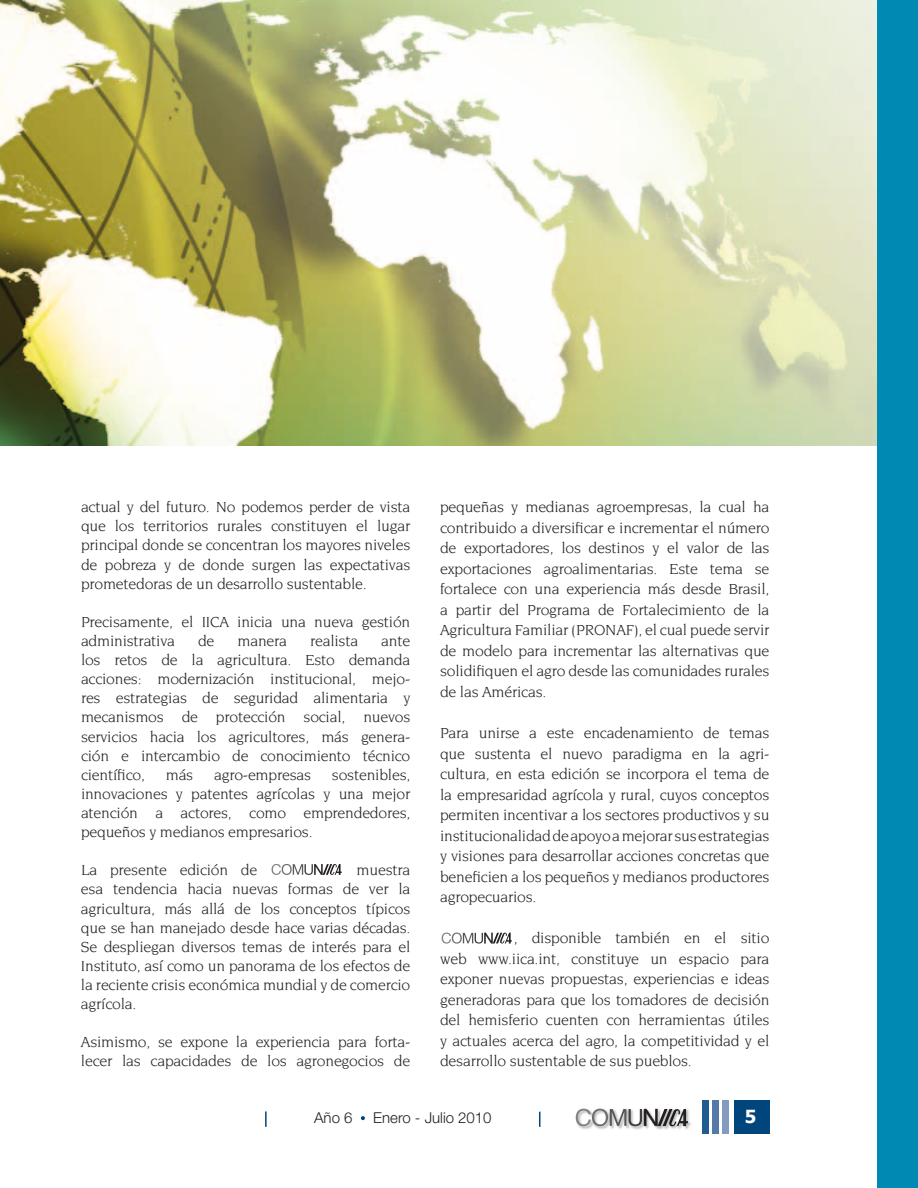
<style>
.page{position:relative;width:918px;height:1188px;background:#fff}
.page>*{position:absolute;margin:0;border:0;box-sizing:border-box;transform-origin:0 0}
.t1{font:700 18px "Tahoma";color:#fff}
.t2{font:15.75px/19px "Novarese";letter-spacing:-.015em;color:#231f20;text-align:justify}
.t3{font:300 15px "Helvetica Neue";color:#231f20}
</style>
<div class="page">
<img style="left:575px;top:1115px;width:16px;height:15px">
<img style="left:591px;top:1126px;width:17px;height:4px">
<img style="left:608px;top:1126px;width:19px;height:3px">
<img style="left:627px;top:1126px;width:16px;height:4px">
<img style="left:643px;top:1126px;width:13px;height:3px">
<img style="left:656px;top:1126px;width:12px;height:4px">
<img style="left:668px;top:1126px;width:7px;height:3px">
<img style="left:675px;top:1110px;width:16px;height:20px">
<svg style="left:576px;top:1108px;width:112px;height:18px"></svg>
<div style="left:734px;top:1100px;width:36px;height:34px;background:#00467c"></div>
<div style="left:702px;top:1100px;width:7px;height:34px;background:#205c90"></div>
<div style="left:712px;top:1100px;width:7px;height:34px;background:#5479a7"></div>
<div style="left:722px;top:1100px;width:7px;height:34px;background:#839bc0"></div>
<svg style="left:361px;top:1116px;width:4px;height:4px"></svg>
<svg style="left:265px;top:1111px;width:2px;height:16px"></svg>
<svg style="left:539px;top:1112px;width:1px;height:15px"></svg>
<img style="left:0;top:0;width:878px;height:446px">
<svg style="left:272px;top:864px;width:70px;height:11px"></svg>
<svg style="left:442px;top:932px;width:70px;height:12px"></svg>
<div style="left:878px;top:0;width:40px;height:1188px;background:#0089b3"></div>
<p class="t2" style="left:81px;top:497px;width:331px">actual y del futuro. No podemos perder de vista que los territorios rurales constituyen el lugar principal donde se concentran los mayores niveles de pobreza y de donde surgen las expectativas prometedoras de un desarrollo sustentable.</p>
<p class="t2" style="left:81px;top:612px;width:331px">Precisamente, el IICA inicia una nueva gestión administrativa</p>
<p class="t2" style="left:198px;top:631px;width:18px">de</p>
<p class="t2" style="left:237px;top:631px;width:51px">manera</p>
<p class="t2" style="left:310px;top:631px;width:50px">realista</p>
<p class="t2" style="left:81px;top:631px;width:331px;text-indent:300px">ante los retos de la agricultura. Esto demanda acciones: modernización institucional, mejo&shy;res estrategias de seguridad alimentaria y mecanismos de protección social, nuevos servicios hacia los agricultores, más genera&shy;ción e intercambio de conocimiento técnico científico,</p>
<p class="t2" style="left:81px;top:765px;width:331px;text-indent:251px">sostenibles, innovaciones y patentes agrícolas y una mejor atención a actores, como emprendedores, pequeños y medianos empresarios.</p>
<p class="t2" style="left:81px;top:860px;width:178px">La presente edición de</p>
<p class="t2" style="left:166px;top:765px;width:29px">más</p>
<p class="t2" style="left:214px;top:765px;width:98px">agro-empresas</p>
<p class="t2" style="left:81px;top:861px;width:331px;text-indent:276px">muestra esa tendencia hacia nuevas formas de ver la agricultura, más allá de los conceptos típicos que se han manejado desde hace varias décadas.<br>Se despliegan diversos temas de interés para el Instituto, así como un panorama de los efectos de la reciente crisis económica mundial y de comercio agrícola.</p>
<p class="t2" style="left:81px;top:1032px;width:331px">Asimismo, se expone la experiencia para forta&shy;lecer las capacidades de los agronegocios de</p>
<p class="t2" style="left:440px;top:497px;width:331px;line-height:20.5px">pequeñas y medianas agroempresas, la cual ha contribuido a diversificar e incrementar el número de exportadores, los destinos y el valor de las exportaciones agroalimentarias. Este tema se fortalece con una experiencia más desde Brasil, a partir del Programa de Fortalecimiento de la Agricultura Familiar (PRONAF), el cual puede servir de modelo para incrementar las alternativas que solidifiquen el agro desde las comunidades rurales de las Américas.</p>
<p class="t2" style="left:440px;top:722px;width:331px;line-height:20.5px">Para unirse a este encadenamiento de temas que sustenta el nuevo paradigma en la agri&shy;cultura, en esta edición se incorpora el tema de la empresaridad agrícola y rural, cuyos conceptos permiten incentivar a los sectores productivos y su institucionalidad de apoyo a mejorar sus estrategias y visiones para desarrollar acciones concretas que beneficien a los pequeños y medianos productores agropecuarios.</p>
<p class="t2" style="left:440px;top:928px;width:331px;line-height:20.5px;text-indent:74px">, disponible también en el sitio web www.iica.int, constituye un espacio para exponer nuevas propuestas, experiencias e ideas generadoras para que los tomadores de decisión del hemisferio cuenten con herramientas útiles y actuales acerca del agro, la competitividad y el desarrollo sustentable de sus pueblos.</p>
<p class="t3" style="left:314px;top:1109px;width:40px">Año 6</p>
<p class="t3" style="left:373px;top:1109px;width:120px">Enero - Julio 2010</p>
<p class="t1" style="left:745px;top:1105px;width:13px">5</p>
</div>
